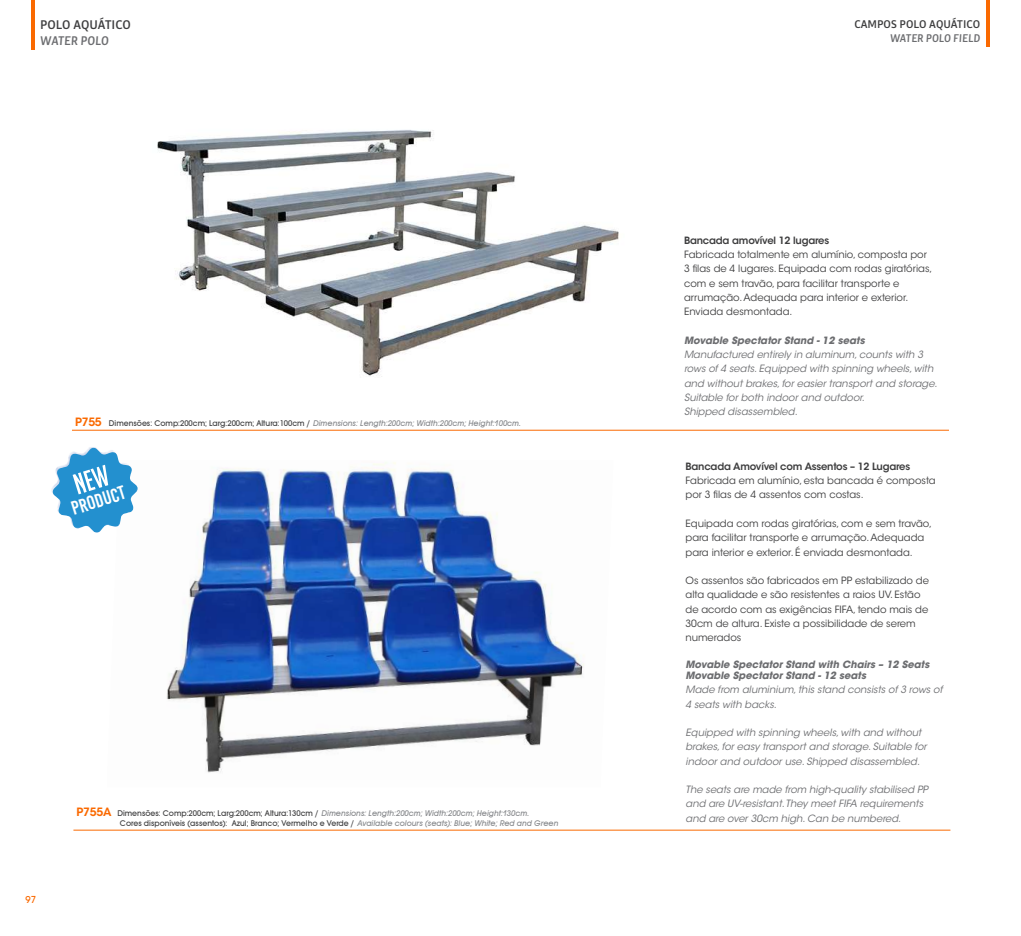
<style>
.page{position:relative;width:1021px;height:936px;background:#fff}
.page>*{position:absolute;margin:0;border:0;box-sizing:border-box;transform-origin:0 0}
.t1{font:19.35px "Bebas Kai";color:#fff}
.t2{font:500 13.5px "Bulo";color:#3e3e3f}
.t3{font:italic 500 13.5px "Bulo";color:#6c6d70}
.t4{font:500 12px "Bulo";color:#3e3e3f}
.t5{font:italic 500 12px "Bulo";color:#6c6d70}
.t6{font:10.5px "Avant Garde Md ITCTT";color:#fa6900}
.t7{font:10.05px/14.2px "ITC Avant Garde Std";color:#3e3e3f}
.t8{font:italic 10.05px/14.2px "ITC Avant Garde Std";color:#6c6d70}
.t9{font:italic 700 10.05px/11.4px "ITC Avant Garde Std";color:#6c6d70}
.t10{font:600 10.05px "ITC Avant Garde Std";letter-spacing:-.02em;color:#3e3e3f}
.t11{font:8.55px "Avant Garde Md ITCTT Oblique";color:#87898c}
.t12{font:8.55px "Avant Garde Md ITCTT";color:#3e3e3f}
.s1{font-family:"ITC Avant Garde Std";font-weight:600;font-size:11.4px;color:#fa6900}
.s2{font-family:"Avant Garde Md ITCTT";color:#3e3e3f}
.s3{font-family:"Avant Garde Md ITCTT Oblique";color:#87898c}
</style>
<div class="page">
<img style="left:157px;top:130px;width:462px;height:247px">
<hr style="left:986px;top:0;width:3px;height:46px;background:#fa6900">
<hr style="left:31px;top:0;width:3px;height:49px;background:#fa6900">
<hr style="left:72px;top:430px;width:877px;height:1px;background:#fa6900">
<img style="left:166px;top:462px;width:418px;height:311px">
<hr style="left:73px;top:829px;width:877px;height:1px;background:#fa6900">
<img style="left:52px;top:448px;width:86px;height:85px">
<svg style="left:73px;top:464px;width:35px;height:30px"></svg>
<h2 class="t2" style="left:40px;top:16px;width:92px">POLO AQUÁTICO</h2>
<h2 class="t3" style="left:40px;top:32px;width:70px">WATER POLO</h2>
<p class="t11" style="left:75px;top:418px;width:447px"><span class="s1">P755</span> <span class="s2">Dimensões: Comp:200cm; Larg:200cm; Altura:100cm /</span> Dimensions: Length:200cm; Width:200cm; Height:100cm.</p>
<h1 class="t1" style="left:69px;top:498px;width:57px;rotate:-17deg">PRODUCT</h1>
<p class="t6" style="left:26px;top:893px;width:12px">97</p>
<p class="t11" style="left:76px;top:808px;width:454px"><span class="s1">P755A</span> <span class="s2">Dimensões: Comp:200cm; Larg:200cm; Altura:130cm /</span> Dimensions: Length:200cm; Width:200cm; Height:130cm.</p>
<p class="t12" style="left:120px;top:818px;width:440px">Cores disponíveis (assentos): Azul; Branco; Vermelho e Verde / <span class="s3">Available colours (seats): Blue; White; Red and Green</span></p>
<p class="t4" style="left:854px;top:16px;width:127px">CAMPOS POLO AQUÁTICO</p>
<p class="t5" style="left:890px;top:31px;width:92px">WATER POLO FIELD</p>
<p class="t10" style="left:684px;top:234px;width:146px">Bancada amovível 12 lugares</p>
<p class="t7" style="left:684px;top:247px;width:250px">Fabricada totalmente em alumínio, composta por 3 filas de 4 lugares. Equipada com rodas giratórias, com e sem travão, para facilitar transporte e arrumação. Adequada para interior e exterior.<br>Enviada desmontada.</p>
<p class="t9" style="left:684px;top:334px;width:182px">Movable Spectator Stand - 12 seats</p>
<p class="t8" style="left:684px;top:347px;width:255px">Manufactured entirely in aluminum, counts with 3 rows of 4 seats. Equipped with spinning wheels, with and without brakes, for easier transport and storage.<br>Suitable for both indoor and outdoor.<br>Shipped disassembled.</p>
<p class="t10" style="left:685px;top:460px;width:226px">Bancada Amovível com Assentos – 12 Lugares</p>
<p class="t7" style="left:685px;top:473px;width:252px">Fabricada em alumínio, esta bancada é composta por 3 filas de 4 assentos com costas.</p>
<p class="t7" style="left:685px;top:516px;width:248px">Equipada com rodas giratórias, com e sem travão, para facilitar transporte e arrumação. Adequada para interior e exterior. É enviada desmontada.</p>
<p class="t7" style="left:685px;top:573px;width:245px">Os assentos são fabricados em PP estabilizado de alta qualidade e são resistentes a raios UV. Estão de acordo com as exigências FIFA, tendo mais de 30cm de altura. Existe a possibilidade de serem numerados</p>
<p class="t9" style="left:685px;top:658px;width:245px">Movable Spectator Stand with Chairs – 12 Seats<br>Movable Spectator Stand - 12 seats</p>
<p class="t8" style="left:685px;top:682px;width:258px">Made from aluminium, this stand consists of 3 rows of<br>4 seats with backs.</p>
<p class="t8" style="left:685px;top:725px;width:243px">Equipped with spinning wheels, with and without brakes, for easy transport and storage. Suitable for indoor and outdoor use. Shipped disassembled.</p>
<p class="t8" style="left:685px;top:782px;width:244px">The seats are made from high-quality stabilised PP and are UV-resistant. They meet FIFA requirements and are over 30cm high. Can be numbered.</p>
</div>
